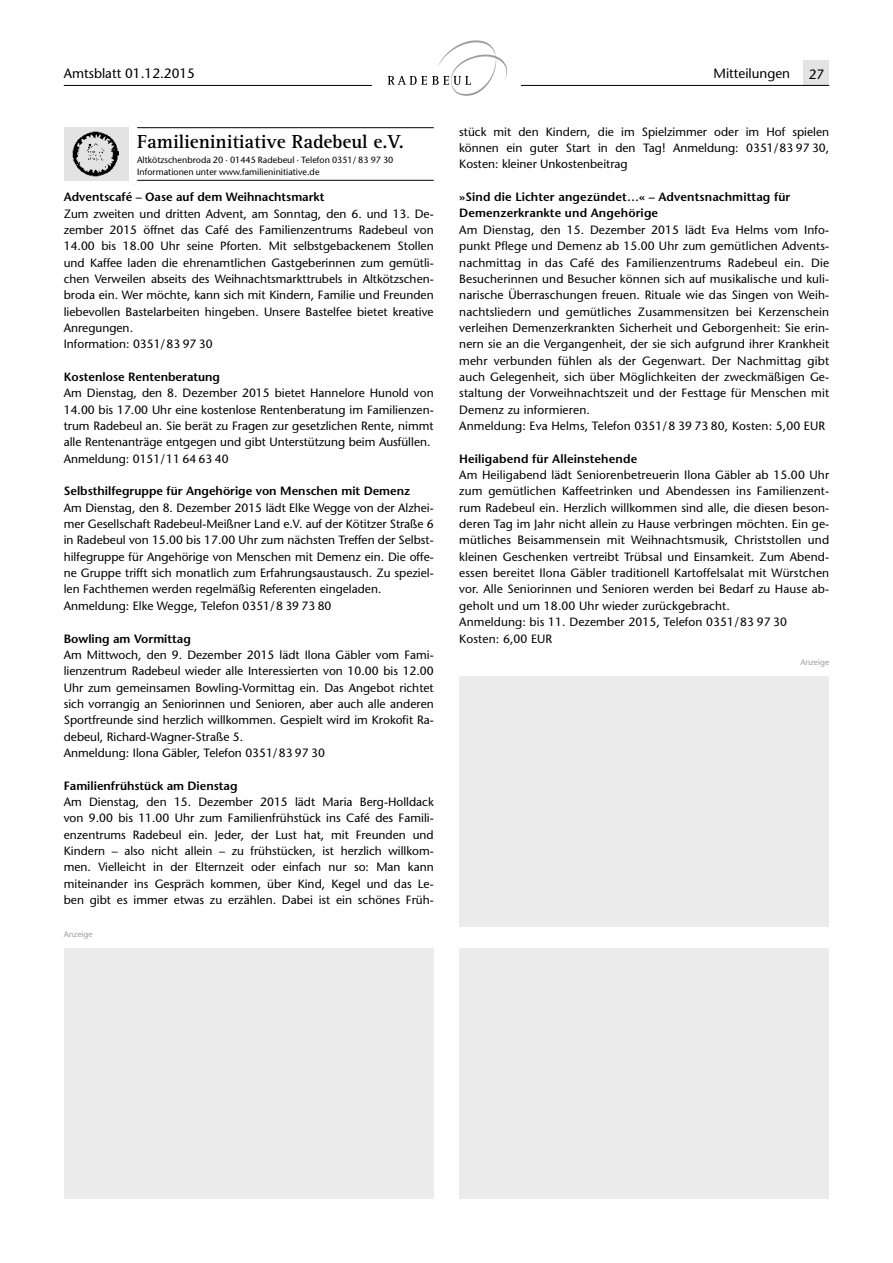
<style>
.page{position:relative;width:893px;height:1263px;background:#fff}
.page>*{position:absolute;margin:0;border:0;box-sizing:border-box;transform-origin:0 0}
.t1{font:700 19.5px "Rotis Serif";letter-spacing:-.005em;color:#000}
.t2{font:13.5px "Stone Sans";color:#000}
.t3{font:12px/16.4px "Stone Sans";color:#000}
.t4{font:600 12px/16.4px "Stone Sans";color:#000}
.t5{font:9px/12px "Stone Sans";color:#000}
.t6{font:8.25px "Stone Sans";color:#9c9d9d}
</style>
<div class="page">
<div style="left:804px;top:60px;width:25px;height:26px;background:#e3e3e3"></div>
<hr style="left:64px;top:85px;width:765px;height:1px;background:#000">
<div style="left:372px;top:36px;width:149px;height:64px;background:#fff"></div>
<svg style="left:388px;top:40px;width:119px;height:56px"></svg>
<div style="left:64px;top:948px;width:370px;height:250px;background:#ececed"></div>
<div style="left:64px;top:128px;width:65px;height:53px;background:#e3e3e3"></div>
<img style="left:73px;top:131px;width:46px;height:46px">
<hr style="left:137px;top:127px;width:297px;height:1px;background:#000">
<hr style="left:137px;top:180px;width:297px;height:1px;background:#000">
<div style="left:459px;top:948px;width:370px;height:250px;background:#ececed"></div>
<div style="left:459px;top:675px;width:370px;height:251px;background:#ececed"></div>
<p class="t2" style="left:64px;top:65px;width:133px">Amtsblatt 01.12.2015</p>
<p class="t2" style="left:713px;top:65px;width:78px">Mitteilungen</p>
<p class="t2" style="left:809px;top:66px;width:17px">27</p>
<h1 class="t1" style="left:137px;top:130px;width:268px">Familieninitiative Radebeul e.V.</h1>
<p class="t5" style="left:137px;top:154px;width:258px">Altkötzschenbroda 20 · 01445 Radebeul · Telefon 0351/ 83 97 30<br>Informationen unter www.familieninitiative.de</p>
<p class="t4" style="left:64px;top:189px;width:262px">Adventscafé – Oase auf dem Weihnachtsmarkt</p>
<p class="t3" style="left:64px;top:205px;width:371px">Zum zweiten und dritten Advent, am Sonntag, den 6. und 13. De&shy;zember 2015 öffnet das Café des Familienzentrums Radebeul von 14.00 bis 18.00 Uhr seine Pforten. Mit selbstgebackenem Stollen und Kaffee laden die ehrenamtlichen Gastgeberinnen zum gemütli&shy;chen Verweilen abseits des Weihnachtsmarkttrubels in Altkötzschen&shy;broda ein. Wer möchte, kann sich mit Kindern, Familie und Freunden liebevollen Bastelarbeiten hingeben. Unsere Bastelfee bietet kreative Anregungen.<br>Information: 0351/83 97 30</p>
<p class="t4" style="left:64px;top:369px;width:158px">Kostenlose Rentenberatung</p>
<p class="t3" style="left:64px;top:385px;width:371px">Am Dienstag, den 8. Dezember 2015 bietet Hannelore Hunold von 14.00 bis 17.00 Uhr eine kostenlose Rentenberatung im Familienzen&shy;trum Radebeul an. Sie berät zu Fragen zur gesetzlichen Rente, nimmt alle Rentenanträge entgegen und gibt Unterstützung beim Ausfüllen.<br>Anmeldung: 0151/11 64 63 40</p>
<p class="t4" style="left:64px;top:483px;width:348px">Selbsthilfegruppe für Angehörige von Menschen mit Demenz</p>
<p class="t3" style="left:64px;top:499px;width:371px">Am Dienstag, den 8. Dezember 2015 lädt Elke Wegge von der Alzhei&shy;mer Gesellschaft Radebeul-Meißner Land e.V. auf der Kötitzer Straße 6 in Radebeul von 15.00 bis 17.00 Uhr zum nächsten Treffen der Selbst&shy;hilfegruppe für Angehörige von Menschen mit Demenz ein. Die offe&shy;ne Gruppe trifft sich monatlich zum Erfahrungsaustausch. Zu speziel&shy;len Fachthemen werden regelmäßig Referenten eingeladen.<br>Anmeldung: Elke Wegge, Telefon 0351/8 39 73 80</p>
<p class="t4" style="left:64px;top:630px;width:129px">Bowling am Vormittag</p>
<p class="t3" style="left:64px;top:646px;width:371px">Am Mittwoch, den 9. Dezember 2015 lädt Ilona Gäbler vom Fami&shy;lienzentrum Radebeul wieder alle Interessierten von 10.00 bis 12.00<br>Uhr zum gemeinsamen Bowling-Vormittag ein. Das Angebot richtet sich vorrangig an Seniorinnen und Senioren, aber auch alle anderen Sportfreunde sind herzlich willkommen. Gespielt wird im Krokofit Ra&shy;debeul, Richard-Wagner-Straße 5.<br>Anmeldung: Ilona Gäbler, Telefon 0351/83 97 30</p>
<p class="t4" style="left:64px;top:777px;width:175px">Familienfrühstück am Dienstag</p>
<p class="t3" style="left:64px;top:794px;width:371px;text-align:justify">Am Dienstag, den 15. Dezember 2015 lädt Maria Berg-Holldack von 9.00 bis 11.00 Uhr zum Familienfrühstück ins Café des Famili&shy;enzentrums Radebeul ein. Jeder, der Lust hat, mit Freunden und Kindern – also nicht allein – zu frühstücken, ist herzlich willkom&shy;men. Vielleicht in der Elternzeit oder einfach nur so: Man kann miteinander ins Gespräch kommen, über Kind, Kegel und das Le&shy;ben gibt es immer etwas zu erzählen. Dabei ist ein schönes Früh-</p>
<p class="t6" style="left:64px;top:929px;width:30px">Anzeige</p>
<p class="t3" style="left:459px;top:123px;width:371px;text-align:justify">stück mit den Kindern, die im Spielzimmer oder im Hof spielen können ein guter Start in den Tag! Anmeldung: 0351/83 97 30, Kosten: kleiner Unkostenbeitrag</p>
<p class="t4" style="left:459px;top:189px;width:333px">»Sind die Lichter angezündet…« – Adventsnachmittag für<br>Demenzerkrankte und Angehörige</p>
<p class="t3" style="left:459px;top:221px;width:371px">Am Dienstag, den 15. Dezember 2015 lädt Eva Helms vom Info&shy;punkt Pflege und Demenz ab 15.00 Uhr zum gemütlichen Advents&shy;nachmittag in das Café des Familienzentrums Radebeul ein. Die Besucherinnen und Besucher können sich auf musikalische und kuli&shy;narische Überraschungen freuen. Rituale wie das Singen von Weih&shy;nachtsliedern und gemütliches Zusammensitzen bei Kerzenschein verleihen Demenzerkrankten Sicherheit und Geborgenheit: Sie erin&shy;nern sie an die Vergangenheit, der sie sich aufgrund ihrer Krankheit mehr verbunden fühlen als der Gegenwart. Der Nachmittag gibt auch Gelegenheit, sich über Möglichkeiten der zweckmäßigen Ge&shy;staltung der Vorweihnachtszeit und der Festtage für Menschen mit Demenz zu informieren.<br>Anmeldung: Eva Helms, Telefon 0351/8 39 73 80, Kosten: 5,00 EUR</p>
<p class="t4" style="left:459px;top:450px;width:179px">Heiligabend für Alleinstehende</p>
<p class="t3" style="left:459px;top:467px;width:371px">Am Heiligabend lädt Seniorenbetreuerin Ilona Gäbler ab 15.00 Uhr zum gemütlichen Kaffeetrinken und Abendessen ins Familienzent&shy;rum Radebeul ein. Herzlich willkommen sind alle, die diesen beson&shy;deren Tag im Jahr nicht allein zu Hause verbringen möchten. Ein ge&shy;mütliches Beisammensein mit Weihnachtsmusik, Christstollen und kleinen Geschenken vertreibt Trübsal und Einsamkeit. Zum Abend&shy;essen bereitet Ilona Gäbler traditionell Kartoffelsalat mit Würstchen vor. Alle Seniorinnen und Senioren werden bei Bedarf zu Hause ab&shy;geholt und um 18.00 Uhr wieder zurückgebracht.<br>Anmeldung: bis 11. Dezember 2015, Telefon 0351/83 97 30<br>Kosten: 6,00 EUR</p>
<p class="t6" style="left:800px;top:657px;width:30px">Anzeige</p>
</div>
